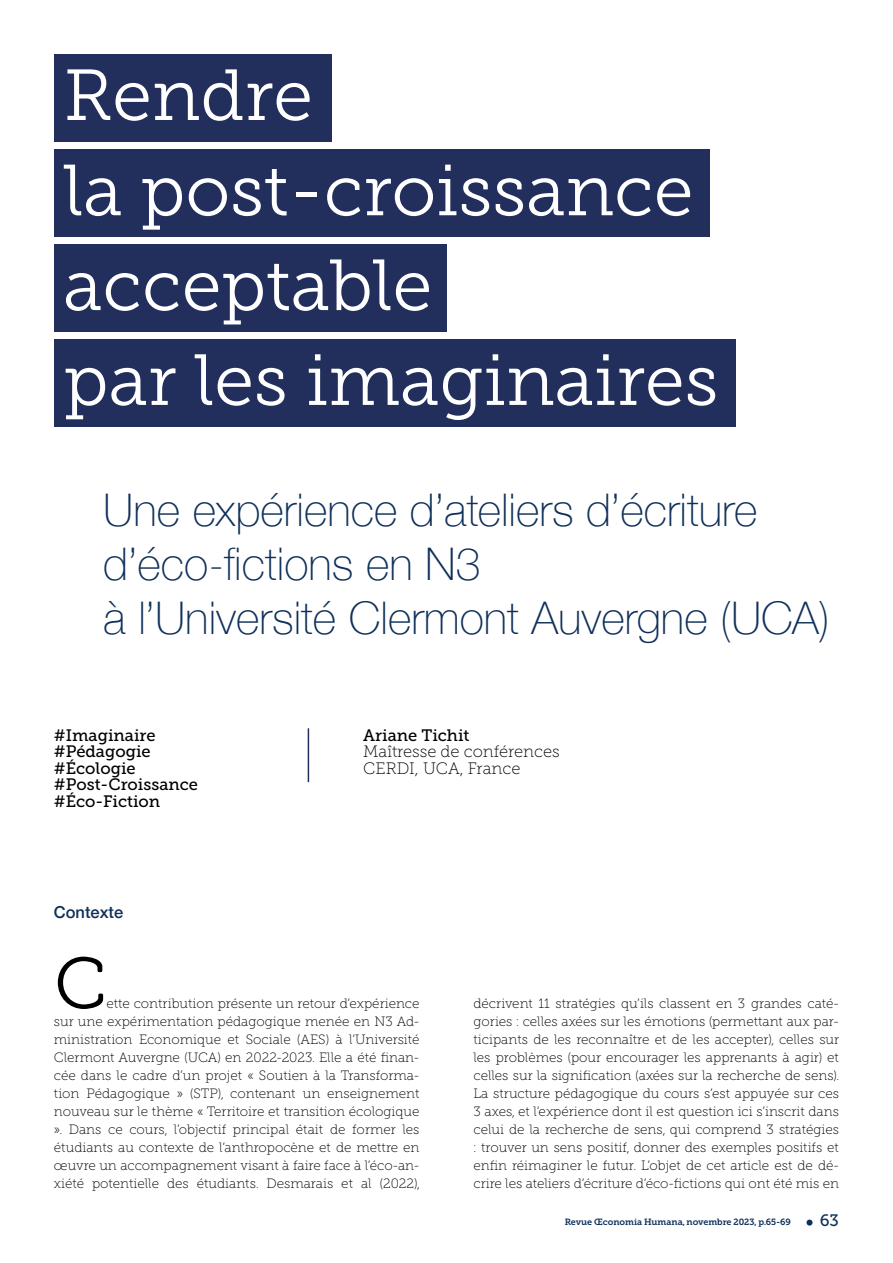
<style>
.page{position:relative;width:893px;height:1263px;background:#fff}
.page>*{position:absolute;margin:0;border:0;box-sizing:border-box;transform-origin:0 0}
.t1{font:72px/94.9px "Museo Slab 300";color:#fff}
.t2{font:72px "Museo Slab Rounded 300";color:#000}
.t3{font:100 45px/54px "Helvetica Neue";color:#0f305a}
.t4{font:16.5px/16.5px "Museo Slab 500";color:#000}
.t5{font:16.5px/16.5px "Museo Slab 100";color:#000}
.t6{font:500 16.5px "Helvetica Neue";color:#0f305a}
.t7{font:16.5px "Museo Slab 500";color:#0f305a}
.t8{font:13.5px/18px "Museo Slab Rounded 100";color:#000;text-align:justify}
.t9{font:9px "Museo Slab Rounded 700";color:#0f305a}
</style>
<div class="page">
<svg style="left:806px;top:1219px;width:6px;height:6px"></svg>
<div style="left:54px;top:54px;width:278px;height:88px;background:#222f5c"></div>
<div style="left:54px;top:150px;width:655px;height:87px;background:#222f5c"></div>
<div style="left:54px;top:244px;width:392px;height:88px;background:#222f5c"></div>
<div style="left:54px;top:339px;width:682px;height:88px;background:#222f5c"></div>
<hr style="left:308px;top:728px;width:1px;height:54px;background:#222f5c">
<h1 class="t1" style="left:63px;top:48px;width:657px">Rendre<br>la post-croissance acceptable<br>par les imaginaires</h1>
<h2 class="t3" style="left:103px;top:481px;width:728px">Une expérience d’ateliers d’écriture d’éco-fictions en N3<br>à l’Université Clermont Auvergne (UCA)</h2>
<p class="t4" style="left:54px;top:727px;width:146px">#Imaginaire #Pédagogie #Écologie #Post-Croissance #Éco-Fiction</p>
<p class="t4" style="left:363px;top:727px;width:108px">Ariane Tichit</p>
<p class="t5" style="left:363px;top:743px;width:198px">Maîtresse de conférences<br>CERDI, UCA, France</p>
<p class="t6" style="left:54px;top:899px;width:71px">Contexte</p>
<h1 class="t2" style="left:54px;top:944px;width:54px">C</h1>
<p class="t8" style="left:54px;top:995px;width:367px;text-indent:53px">ette contribution présente un retour d’expérience sur une expérimentation pédagogique menée en N3 Ad&shy;ministration Economique et Sociale (AES) à l’Université Clermont Auvergne (UCA) en 2022-2023. Elle a été finan&shy;cée dans le cadre d’un projet « Soutien à la Transforma&shy;tion Pédagogique » (STP), contenant un enseignement nouveau sur le thème « Territoire et transition écologique ». Dans ce cours, l’objectif principal était de former les étudiants au contexte de l’anthropocène et de mettre en œuvre un accompagnement visant à faire face à l’éco-an&shy;xiété potentielle des étudiants. Desmarais et al (2022),</p>
<p class="t8" style="left:473px;top:994px;width:367px">décrivent 11 stratégies qu’ils classent en 3 grandes caté&shy;gories : celles axées sur les émotions (permettant aux par&shy;ticipants de les reconnaître et de les accepter), celles sur les problèmes (pour encourager les apprenants à agir) et celles sur la signification (axées sur la recherche de sens).<br>La structure pédagogique du cours s’est appuyée sur ces 3 axes, et l’expérience dont il est question ici s’inscrit dans celui de la recherche de sens, qui comprend 3 stratégies : trouver un sens positif, donner des exemples positifs et enfin réimaginer le futur. L’objet de cet article est de dé&shy;crire les ateliers d’écriture d’éco-fictions qui ont été mis en</p>
<p class="t9" style="left:565px;top:1217px;width:228px">Revue Œconomia Humana, novembre 2023, p.65-69</p>
<p class="t7" style="left:820px;top:1211px;width:21px">63</p>
</div>
